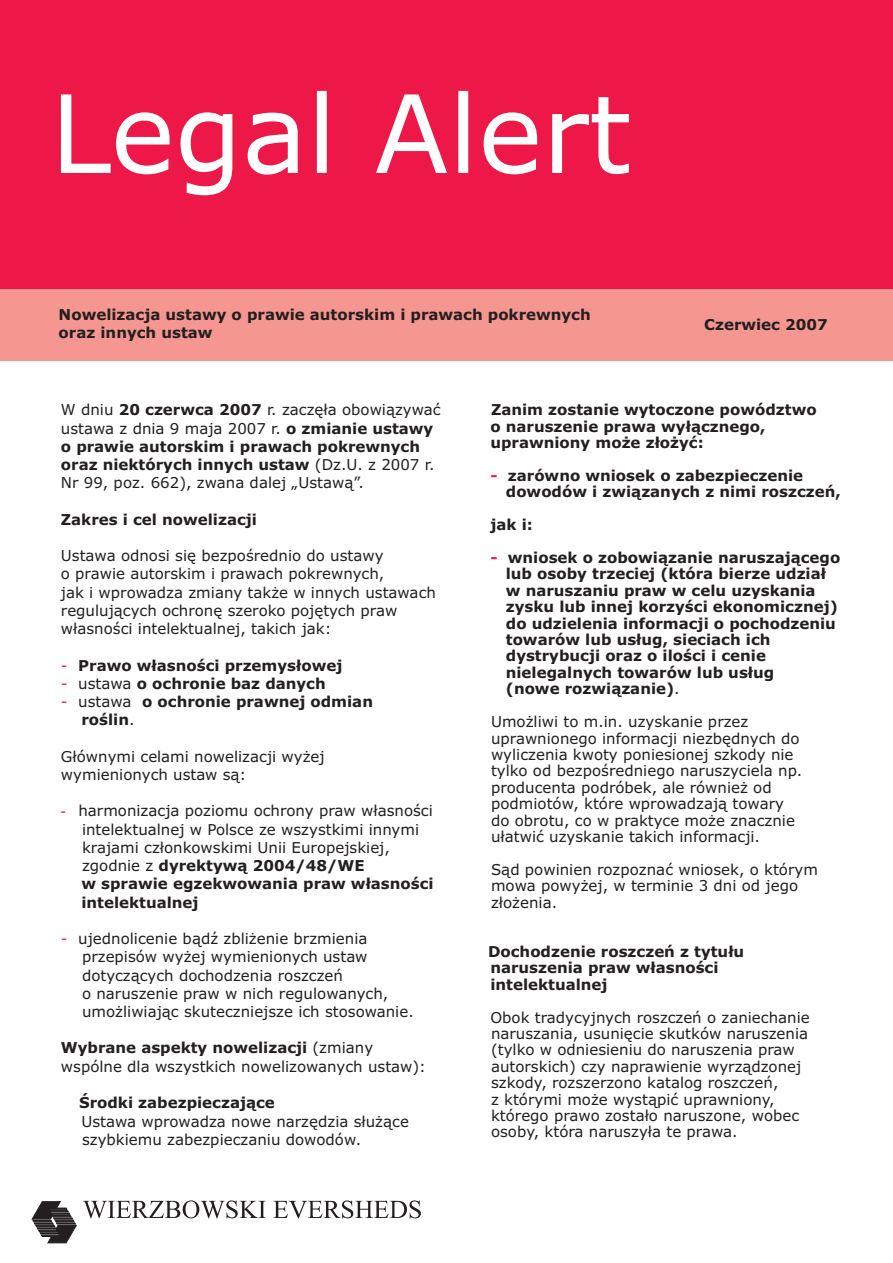
<style>
.page{position:relative;width:893px;height:1263px;background:#fff}
.page>*{position:absolute;margin:0;border:0;box-sizing:border-box;transform-origin:0 0}
.t1{font:15px/18.3px "Verdana";color:#231f20}
.t2{font:700 15px/16.4px "Verdana";color:#231f20}
.t3{font:15px/18.3px "Verdana";color:#ed213a;text-align:justify}
.t4{font:700 15px "Verdana";color:#ed213a}
.t5{font:15px "Arial";color:#ed213a}
.s1{font-weight:700}
.s2{font-weight:400}
</style>
<div class="page">
<div style="left:0;top:0;width:893px;height:288px;background:#ed1748"></div>
<svg style="left:61px;top:91px;width:568px;height:104px"></svg>
<div style="left:0;top:289px;width:892px;height:71px;background:#f59690"></div>
<svg style="left:32px;top:1201px;width:45px;height:42px"></svg>
<svg style="left:83px;top:1200px;width:183px;height:18px"></svg>
<svg style="left:273px;top:1200px;width:148px;height:18px"></svg>
<p class="t2" style="left:59px;top:306px;width:534px;line-height:18.3px">Nowelizacja ustawy o prawie autorskim i prawach pokrewnych oraz innych ustaw</p>
<p class="t2" style="left:704px;top:318px;width:125px">Czerwiec 2007</p>
<p class="t1" style="left:61px;top:402px;width:381px">W dniu <span class="s1">20 czerwca 2007</span> r. zaczê³a obowi¹zywaæ ustawa z dnia 9 maja 2007 r. <span class="s1">o zmianie ustawy o prawie autorskim i prawach pokrewnych oraz niektórych innych ustaw</span> (Dz.U. z 2007 r.<br>Nr 99, poz. 662), zwana dalej „Ustaw¹”.</p>
<p class="t2" style="left:61px;top:512px;width:198px">Zakres i cel nowelizacji</p>
<p class="t1" style="left:61px;top:548px;width:377px">Ustawa odnosi siê bezpoœrednio do ustawy<br>o prawie autorskim i prawach pokrewnych,<br>jak i wprowadza zmiany tak¿e w innych ustawach reguluj¹cych ochronê szeroko pojêtych praw w³asnoœci intelektualnej, takich jak:</p>
<p class="t2" style="left:78px;top:657px;width:296px;line-height:18.3px">Prawo w³asnoœci przemys³owej <span class="s2">ustawa</span> o ochronie baz danych <span class="s2">ustawa</span> o ochronie prawnej odmian roœlin<span class="s2">.</span></p>
<p class="t1" style="left:61px;top:748px;width:265px">G³ównymi celami nowelizacji wy¿ej wymienionych ustaw s¹:</p>
<p class="t1" style="left:78px;top:803px;width:357px">harmonizacja poziomu ochrony praw w³asnoœci intelektualnej w Polsce ze wszystkimi innymi krajami cz³onkowskimi Unii Europejskiej, zgodnie z <span class="s1">dyrektyw¹ 2004/48/WE<br>w sprawie egzekwowania praw w³asnoœci intelektualnej</span></p>
<p class="t1" style="left:78px;top:931px;width:337px">ujednolicenie b¹dŸ zbli¿enie brzmienia przepisów wy¿ej wymienionych ustaw dotycz¹cych dochodzenia roszczeñ<br>o naruszenie praw w nich regulowanych, umo¿liwiaj¹c skuteczniejsze ich stosowanie.</p>
<p class="t1" style="left:61px;top:1040px;width:367px"><span class="s1">Wybrane aspekty nowelizacji</span> (zmiany wspólne dla wszystkich nowelizowanych ustaw):</p>
<p class="t2" style="left:79px;top:1096px;width:197px">Œrodki zabezpieczaj¹ce</p>
<p class="t1" style="left:81px;top:1113px;width:329px">Ustawa wprowadza nowe narzêdzia s³u¿¹ce szybkiemu zabezpieczaniu dowodów.</p>
<p class="t3" style="left:61px;top:657px;width:8px">- - -</p>
<p class="t5" style="left:61px;top:805px;width:6px">-</p>
<p class="t3" style="left:61px;top:931px;width:8px">-</p>
<p class="t2" style="left:490px;top:403px;width:328px">Zanim zostanie wytoczone powództwo o naruszenie prawa wy³¹cznego, uprawniony mo¿e z³o¿yæ:</p>
<p class="t2" style="left:506px;top:469px;width:336px">zarówno wniosek o zabezpieczenie dowodów i zwi¹zanych z nimi roszczeñ,</p>
<p class="t2" style="left:508px;top:510px;width:334px;line-height:32.8px;text-indent:-17px">jak i:<br>wniosek o zobowi¹zanie naruszaj¹cego</p>
<p class="t2" style="left:506px;top:567px;width:333px">lub osoby trzeciej (która bierze udzia³ w naruszaniu praw w celu uzyskania zysku lub innej korzyœci ekonomicznej) do udzielenia informacji o pochodzeniu towarów lub us³ug, sieciach ich dystrybucji oraz o iloœci i cenie nielegalnych towarów lub us³ug<br>(nowe rozwi¹zanie)<span class="s2">.</span></p>
<p class="t1" style="left:491px;top:715px;width:313px;line-height:16.4px">Umo¿liwi to m.in. uzyskanie przez uprawnionego informacji niezbêdnych do wyliczenia kwoty poniesionej szkody nie tylko od bezpoœredniego naruszyciela np. producenta podróbek, ale równie¿ od podmiotów, które wprowadzaj¹ towary do obrotu, co w praktyce mo¿e znacznie u³atwiæ uzyskanie takich informacji.</p>
<p class="t1" style="left:491px;top:862px;width:328px;line-height:16.4px">S¹d powinien rozpoznaæ wniosek, o którym mowa powy¿ej, w terminie 3 dni od jego z³o¿enia.</p>
<p class="t2" style="left:488px;top:944px;width:258px">Dochodzenie roszczeñ z tytu³u naruszenia praw w³asnoœci intelektualnej</p>
<p class="t1" style="left:490px;top:1010px;width:321px;line-height:16.4px">Obok tradycyjnych roszczeñ o zaniechanie naruszania, usuniêcie skutków naruszenia (tylko w odniesieniu do naruszenia praw autorskich) czy naprawienie wyrz¹dzonej szkody, rozszerzono katalog roszczeñ,<br>z którymi mo¿e wyst¹piæ uprawniony, którego prawo zosta³o naruszone, wobec osoby, która naruszy³a te prawa.</p>
<p class="t4" style="left:490px;top:469px;width:9px">-</p>
<p class="t4" style="left:490px;top:551px;width:9px">-</p>
</div>
